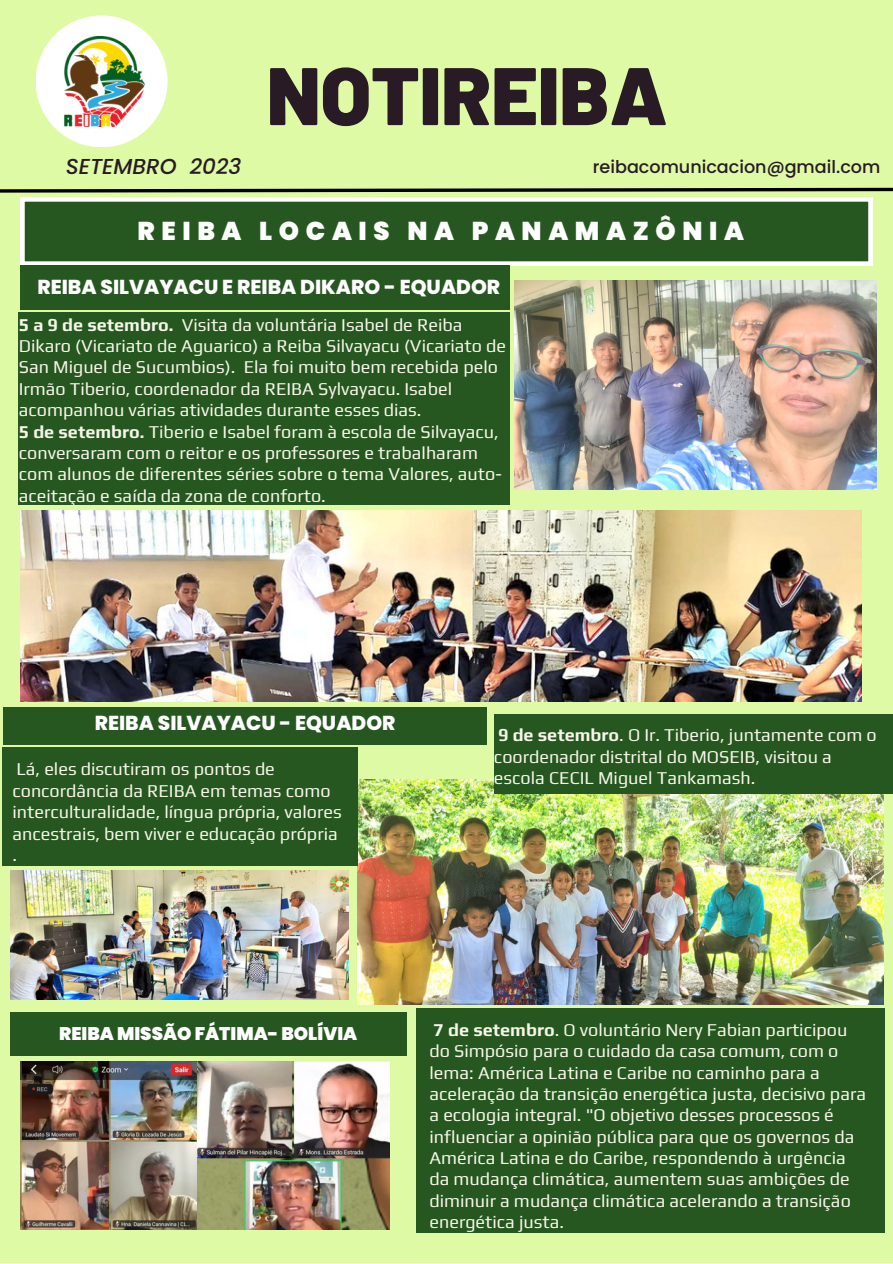
<style>
.page{position:relative;width:893px;height:1264px;background:#fff}
.page>*{position:absolute;margin:0;border:0;box-sizing:border-box;transform-origin:0 0}
.t1{font:900 81.45px "Barlow";color:#291b25}
.t2{font:900 25.8px "Poppins";letter-spacing:.26em;color:#fff}
.t3{font:italic 500 21.6px "Poppins";color:#291b25}
.t4{font:800 20.1px "Poppins";color:#fff}
.t5{font:900 18.3px "Poppins";color:#fff}
.t6{font:18px/21.3px "Play";color:#f6f6e9}
.t7{font:500 17.55px "Poppins";color:#291b25}
.s1{font-weight:700}
</style>
<div class="page">
<div style="left:0;top:0;width:892px;height:1262px;background:#dffaa5"></div>
<svg style="left:0;top:187px;width:892px;height:6px"></svg>
<div style="left:36px;top:15px;width:131px;height:132px;background:#fff;border-radius:50%"></div>
<img style="left:64px;top:36px;width:80px;height:91px">
<svg style="left:20px;top:197px;width:852px;height:69px;background:#446e3e"></svg>
<div style="left:10px;top:1012px;width:396px;height:44px;background:#275720"></div>
<img style="left:20px;top:510px;width:841px;height:192px">
<img style="left:514px;top:281px;width:362px;height:209px">
<div style="left:19px;top:313px;width:491px;height:192px;background:#275720"></div>
<div style="left:20px;top:265px;width:490px;height:45px;background:#275720"></div>
<div style="left:416px;top:1007px;width:469px;height:225px;background:#275720"></div>
<img style="left:20px;top:1061px;width:370px;height:168px">
<img style="left:358px;top:779px;width:525px;height:225px">
<img style="left:10px;top:870px;width:338px;height:129px">
<div style="left:3px;top:707px;width:483px;height:38px;background:#275720"></div>
<div style="left:3px;top:747px;width:355px;height:118px;background:#275720"></div>
<div style="left:494px;top:714px;width:398px;height:79px;background:#275720"></div>
<p class="t1" style="left:267px;top:44px;width:402px">NOTIREIBA</p>
<p class="t3" style="left:66px;top:152px;width:177px">SETEMBRO 2023</p>
<p class="t7" style="left:593px;top:154px;width:289px">reibacomunicacion@gmail.com</p>
<p class="t2" style="left:137px;top:213px;width:608px">REIBA LOCAIS NA PANAMAZÔNIA</p>
<p class="t4" style="left:37px;top:272px;width:464px">REIBA SILVAYACU E REIBA DIKARO - EQUADOR</p>
<p class="t6" style="left:19px;top:313px;width:488px"><span class="s1">5 a 9 de setembro.</span> Visita da voluntária Isabel de Reiba Dikaro (Vicariato de Aguarico) a Reiba Silvayacu (Vicariato de San Miguel de Sucumbios). Ela foi muito bem recebida pelo Irmão Tiberio, coordenador da REIBA Sylvayacu. Isabel acompanhou várias atividades durante esses dias.</p>
<p class="t6" style="left:19px;top:420px;width:484px"><span class="s1">5 de setembro.</span> Tiberio e Isabel foram à escola de Silvayacu, conversaram com o reitor e os professores e trabalharam com alunos de diferentes séries sobre o tema Valores, auto&shy;aceitação e saída da zona de conforto.</p>
<p class="t4" style="left:95px;top:708px;width:302px">REIBA SILVAYACU - EQUADOR</p>
<p class="t6" style="left:12px;top:758px;width:331px">Lá, eles discutiram os pontos de concordância da REIBA em temas como interculturalidade, língua própria, valores ancestrais, bem viver e educação própria .</p>
<p class="t6" style="left:494px;top:724px;width:384px"><span class="s1">9 de setembro</span>. O Ir. Tiberio, juntamente com o coordenador distrital do MOSEIB, visitou a escola CECIL Miguel Tankamash.</p>
<p class="t5" style="left:59px;top:1021px;width:299px">REIBA MISSÃO FÁTIMA- BOLÍVIA</p>
<p class="t6" style="left:429px;top:1018px;width:438px"><span class="s1">7 de setembro</span>. O voluntário Nery Fabian participou do Simpósio para o cuidado da casa comum, com o lema: América Latina e Caribe no caminho para a aceleração da transição energética justa, decisivo para a ecologia integral. "O objetivo desses processos é influenciar a opinião pública para que os governos da América Latina e do Caribe, respondendo à urgência da mudança climática, aumentem suas ambições de diminuir a mudança climática acelerando a transição energética justa.</p>
</div>
